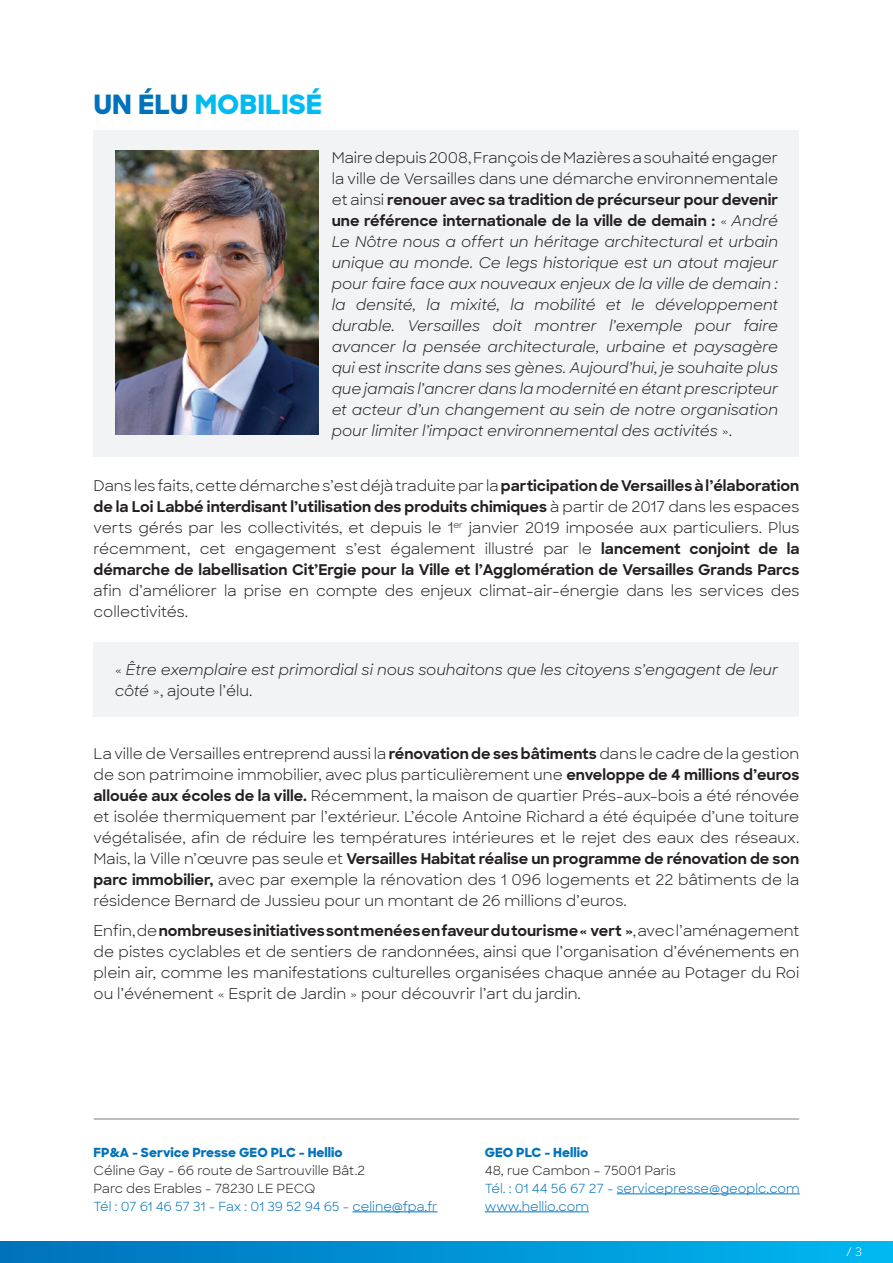
<style>
.page{position:relative;width:893px;height:1263px;background:#fff}
.page>*{position:absolute;margin:0;border:0;box-sizing:border-box;transform-origin:0 0}
.t1{font:800 27px "Sharp Sans";color:#00baf1}
.t2{font:15px/21px "Sharp Sans";color:#231f20;text-align:justify}
.t3{font:italic 15px/21px "Sharp Sans";color:#231f20;text-align:justify}
.t4{font:12.75px/18px "Sharp Sans";color:#0072bc}
.t5{font:12.75px/18px "Sharp Sans";color:#231f20}
.t6{font:800 12.75px "Sharp Sans";color:#0072bc}
.t7{font:12px "Sharp Sans";color:#fff}
.s1{color:#0072bc}
.s2{font-style:normal}
.s3{font-weight:700;font-style:normal}
.s4{font-weight:700}
</style>
<div class="page">
<div style="left:0;top:1242px;width:893px;height:21px;background:linear-gradient(to right,#0070bb,#00b7ef)"></div>
<hr style="left:352px;top:1211px;width:86px;height:1px;background:#0072bc">
<hr style="left:617px;top:1193px;width:183px;height:1px;background:#0072bc">
<hr style="left:485px;top:1211px;width:104px;height:1px;background:#0072bc">
<hr style="left:94px;top:1118px;width:705px;height:2px;background:#a8a9ad">
<div style="left:94px;top:130px;width:705px;height:327px;background:#f2f3f4"></div>
<div style="left:94px;top:642px;width:705px;height:75px;background:#f2f3f4"></div>
<img style="left:116px;top:151px;width:203px;height:284px">
<p class="t1" style="left:94px;top:84px;width:230px"><span class="s1">UN ÉLU</span> MOBILISÉ</p>
<p class="t3" style="left:332px;top:146px;width:448px"><span class="s2">Maire depuis 2008, François de Mazières a souhaité engager la ville de Versailles dans une démarche environnementale et ainsi</span> <span class="s3">renouer avec sa tradition de précurseur pour devenir une référence internationale de la ville de demain :</span> <span class="s2">«</span> André Le Nôtre nous a offert un héritage architectural et urbain unique au monde. Ce legs historique est un atout majeur pour faire face aux nouveaux enjeux de la ville de demain : la densité, la mixité, la mobilité et le développement durable. Versailles doit montrer l’exemple pour faire avancer la pensée architecturale, urbaine et paysagère qui est inscrite dans ses gènes. Aujourd’hui, je souhaite plus que jamais l’ancrer dans la modernité en étant prescripteur et acteur d’un changement au sein de notre organisation pour limiter l’impact environnemental des activités <span class="s2">».</span></p>
<p class="t2" style="left:94px;top:474px;width:707px">Dans les faits, cette démarche s’est déjà traduite par la <span class="s4">participation de Versailles à l’élaboration de la Loi Labbé interdisant l’utilisation des produits chimiques</span> à partir de 2017 dans les espaces verts gérés par les collectivités, et depuis le 1<sup>er</sup> janvier 2019 imposée aux particuliers. Plus récemment, cet engagement s’est également illustré par le <span class="s4">lancement conjoint de la démarche de labellisation Cit’Ergie pour la Ville et l’Agglomération de Versailles Grands Parcs </span>afin d’améliorer la prise en compte des enjeux climat-air-énergie dans les services des collectivités.</p>
<p class="t3" style="left:115px;top:658px;width:665px"><span class="s2">«</span> Être exemplaire est primordial si nous souhaitons que les citoyens s’engagent de leur côté <span class="s2">», ajoute l’élu.</span></p>
<p class="t2" style="left:94px;top:743px;width:707px">La ville de Versailles entreprend aussi la <span class="s4">rénovation de ses bâtiments</span> dans le cadre de la gestion de son patrimoine immobilier, avec plus particulièrement une <span class="s4">enveloppe de 4 millions d’euros allouée aux écoles de la ville.</span> Récemment, la maison de quartier Prés-aux-bois a été rénovée et isolée thermiquement par l’extérieur. L’école Antoine Richard a été équipée d’une toiture végétalisée, afin de réduire les températures intérieures et le rejet des eaux des réseaux.<br>Mais, la Ville n’œuvre pas seule et <span class="s4">Versailles Habitat réalise un programme de rénovation de son parc immobilier,</span> avec par exemple la rénovation des 1 096 logements et 22 bâtiments de la résidence Bernard de Jussieu pour un montant de 26 millions d’euros.</p>
<p class="t2" style="left:94px;top:919px;width:707px">Enfin, de <span class="s4">nombreuses initiatives sont menées en faveur du tourisme « vert »</span>, avec l’aménagement de pistes cyclables et de sentiers de randonnées, ainsi que l’organisation d’événements en plein air, comme les manifestations culturelles organisées chaque année au Potager du Roi ou l’événement « Esprit de Jardin » pour découvrir l’art du jardin.</p>
<p class="t6" style="left:94px;top:1143px;width:251px">FP&amp;A - Service Presse GEO PLC - Hellio</p>
<p class="t5" style="left:94px;top:1161px;width:273px">Céline Gay - 66 route de Sartrouville Bât.2<br>Parc des Erables - 78230 LE PECQ</p>
<p class="t4" style="left:94px;top:1197px;width:345px">Tél : 07 61 46 57 31 - Fax : 01 39 52 94 65 - celine@fpa.fr</p>
<p class="t6" style="left:485px;top:1143px;width:105px">GEO PLC - Hellio</p>
<p class="t5" style="left:485px;top:1161px;width:193px">48, rue Cambon – 75001 Paris</p>
<p class="t4" style="left:485px;top:1179px;width:317px">Tél. : 01 44 56 67 27 - servicepresse@geoplc.com www.hellio.com</p>
<p class="t7" style="left:846px;top:1243px;width:18px">/ 3</p>
</div>
